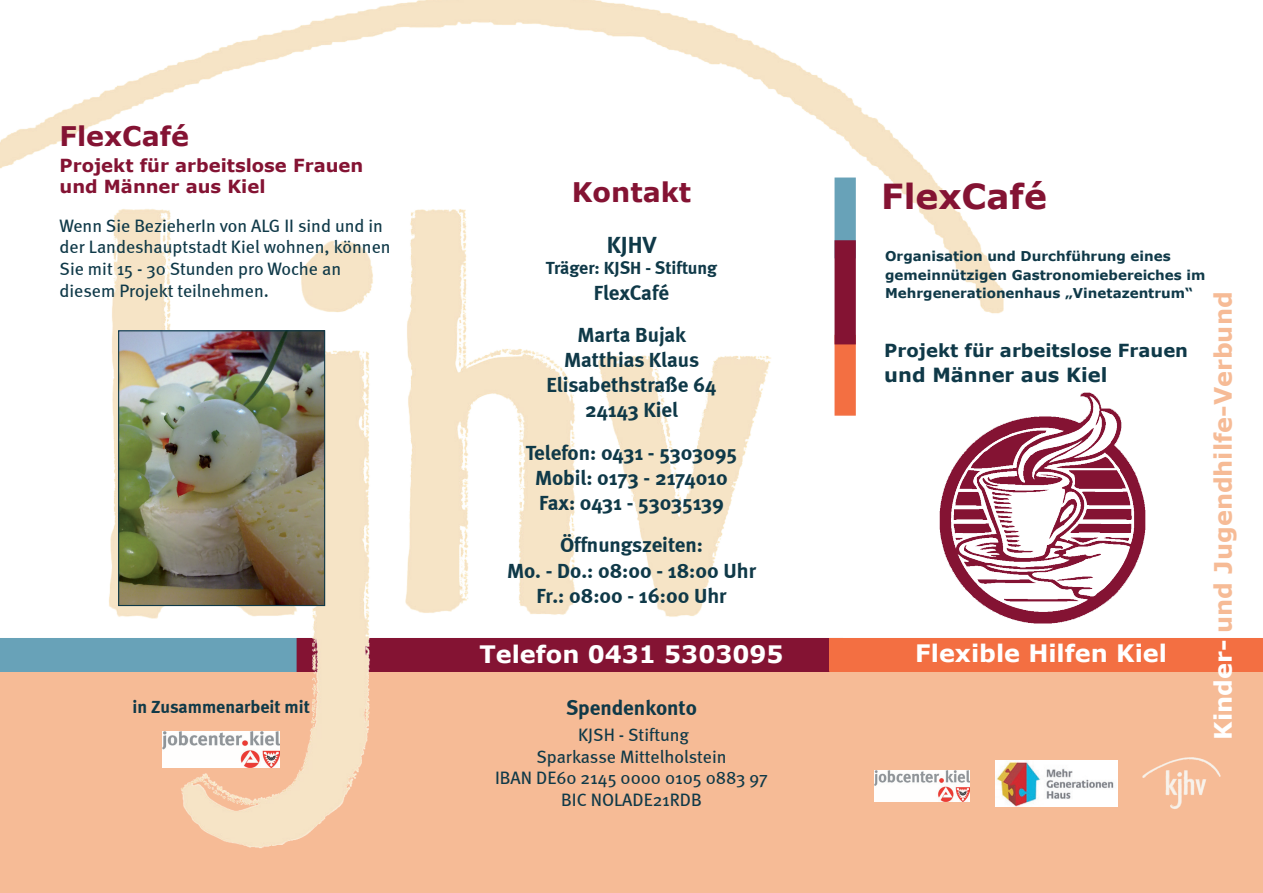
<style>
.page{position:relative;width:1263px;height:893px;background:#fff}
.page>*{position:absolute;margin:0;border:0;box-sizing:border-box;transform-origin:0 0}
.t1{font:700 34.5px "Verdana";color:#841333}
.t2{font:700 27px "Verdana";color:#841333}
.t3{font:700 24px "Verdana";color:#fff}
.t4{font:700 24px "Verdana";color:#f6bb96}
.t5{font:700 24px "Meta";color:#0f3948}
.t6{font:700 21px/25.2px "Meta";color:#0f3948;text-align:center}
.t7{font:700 19.5px "Verdana";color:#0f3948}
.t8{font:18px/21.6px "Meta";color:#0f3948}
.t9{font:700 18px/21.6px "Verdana";color:#841333}
.t10{font:700 18px "Meta";color:#0f3948}
.t11{font:700 18px "Verdana";color:#0f3948}
.t12{font:700 13.5px/18.3px "Verdana";color:#0f3948}
.s1{color:#fff}
</style>
<div class="page">
<div style="left:1214px;top:672px;width:49px;height:221px;background:#f6bb96"></div>
<img style="left:0;top:0;width:1214px;height:893px">
<div style="left:829px;top:638px;width:434px;height:34px;background:#f36f42"></div>
<img style="left:996px;top:761px;width:122px;height:46px">
<img style="left:1141px;top:755px;width:81px;height:54px">
<div style="left:834px;top:335px;width:22px;height:81px;background:#f36f42;border:2px solid #f36f42"></div>
<div style="left:834px;top:178px;width:22px;height:80px;background:#68a2b8;border:2px solid #68a2b8"></div>
<div style="left:834px;top:240px;width:22px;height:104px;background:#841333;border:2px solid #841333"></div>
<img style="left:908px;top:363px;width:259px;height:283px">
<img style="left:163px;top:731px;width:117px;height:36px">
<img style="left:120px;top:332px;width:203px;height:272px">
<div style="left:118px;top:330px;width:207px;height:276px;border:1px solid #0f3948"></div>
<img style="left:875px;top:770px;width:94px;height:31px">
<h2 class="t2" style="left:60px;top:117px;width:131px">FlexCafé</h2>
<p class="t9" style="left:60px;top:154px;width:305px">Projekt für arbeitslose Frauen und Männer aus Kiel</p>
<p class="t8" style="left:60px;top:214px;width:333px">Wenn Sie BezieherIn von ALG II sind und in der Landeshauptstadt Kiel wohnen, können Sie mit 15 - 30 Stunden pro Woche an diesem Projekt teilnehmen.</p>
<h2 class="t2" style="left:572px;top:173px;width:121px">Kontakt</h2>
<h3 class="t5" style="left:607px;top:230px;width:51px">KJHV</h3>
<p class="t10" style="left:546px;top:257px;width:173px">Träger: KJSH - Stiftung</p>
<p class="t6" style="left:577px;top:271px;width:110px;line-height:42.2px">FlexCafé<br>Marta Bujak</p>
<p class="t6" style="left:546px;top:347px;width:171px">Matthias Klaus<br>Elisabethstraße 64<br>24143 Kiel</p>
<p class="t6" style="left:526px;top:439px;width:213px">Telefon: 0431 - 5303095<br>Mobil: 0173 - 2174010<br>Fax: 0431 - 53035139</p>
<p class="t6" style="left:507px;top:532px;width:250px">Öffnungszeiten:<br>Mo. - Do.: 08:00 - 18:00 Uhr<br>Fr.: 08:00 - 16:00 Uhr</p>
<h1 class="t1" style="left:881px;top:172px;width:167px">FlexCafé</h1>
<p class="t12" style="left:885px;top:247px;width:322px">Organisation und Durchführung eines gemeinnützigen Gastronomiebereiches im<br>Mehrgenerationenhaus „Vinetazentrum“</p>
<p class="t11" style="left:884px;top:337px;width:305px">Projekt für arbeitslose Frauen</p>
<p class="t7" style="left:884px;top:361px;width:225px">und Männer aus Kiel</p>
<h3 class="t3" style="left:479px;top:637px;width:306px">Telefon 0431 5303095</h3>
<h3 class="t3" style="left:915px;top:636px;width:253px">Flexible Hilfen Kiel</h3>
<p class="t10" style="left:133px;top:696px;width:179px">in Zusammenarbeit mit</p>
<p class="t6" style="left:566px;top:695px;width:132px">Spendenkonto</p>
<p class="t8" style="left:495px;top:724px;width:274px;text-align:center">KJSH - Stiftung<br>Sparkasse Mittelholstein<br>IBAN DE60 2145 0000 0105 0883 97<br>BIC NOLADE21RDB</p>
<h3 class="t4" style="left:1206px;top:740px;width:450px;rotate:-90deg"><span class="s1">Kinder-</span> und Jugendhilfe-Verbund</h3>
</div>
